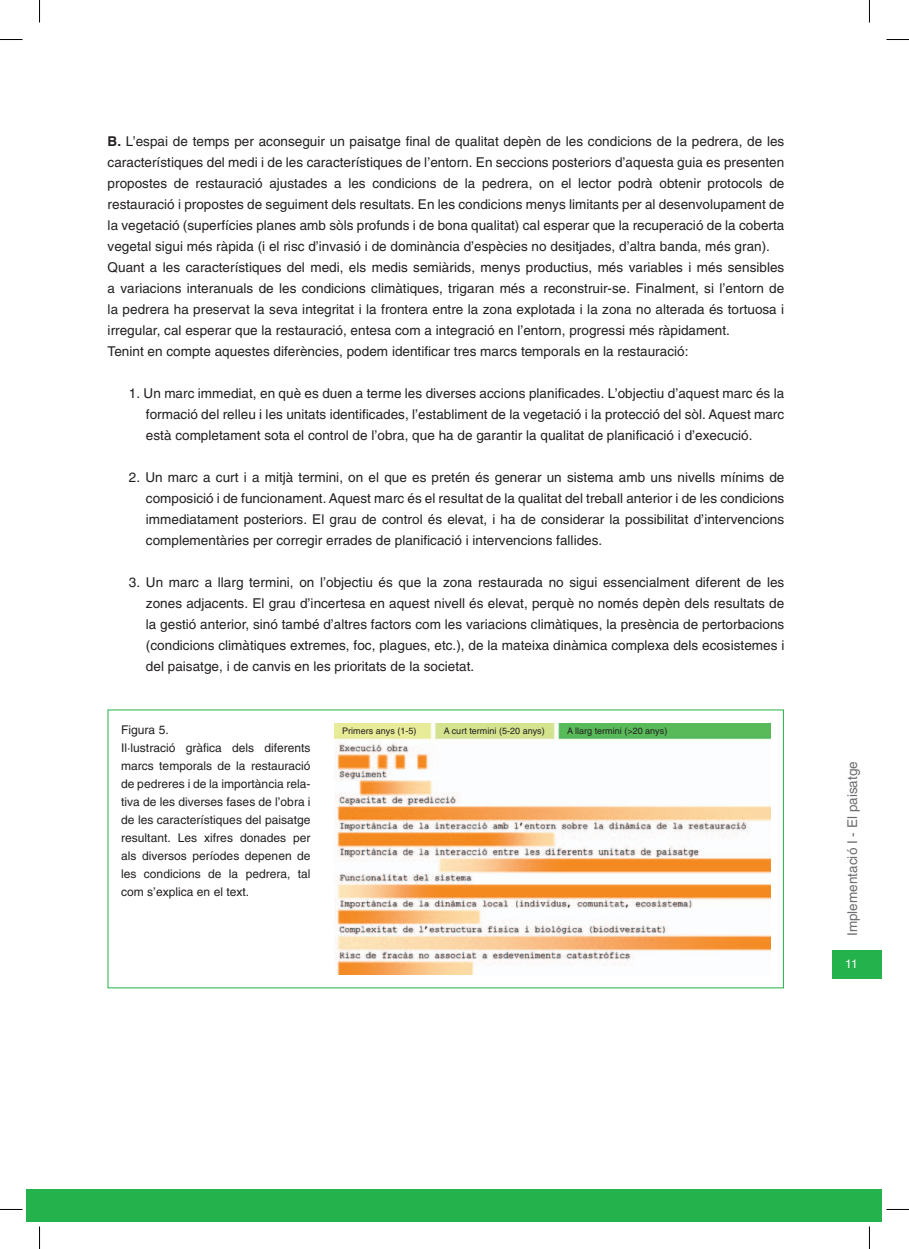
<style>
.page{position:relative;width:909px;height:1249px;background:#fff}
.page>*{position:absolute;margin:0;border:0;box-sizing:border-box;transform-origin:0 0}
.t1{font:13.5px/21px "Helvetica";color:#231f20;text-align:justify}
.t2{font:13.5px "Helvetica";color:#6c6d70}
.t3{font:12px/18px "Helvetica";color:#231f20}
.t4{font:12px "Helvetica";color:#fff}
.t5{font:9px "Helvetica";color:#231f20}
.s1{font-weight:700}
</style>
<div class="page">
<div style="left:27px;top:1188px;width:13px;height:33px;background:#23b24b"></div>
<div style="left:40px;top:1188px;width:841px;height:33px;background:#23b24b"></div>
<div style="left:832px;top:950px;width:49px;height:28px;background:#23b24b"></div>
<img style="left:335px;top:723px;width:435px;height:251px">
<svg style="left:0;top:39px;width:22px;height:1px"></svg>
<svg style="left:886px;top:39px;width:22px;height:1px"></svg>
<svg style="left:0;top:1209px;width:22px;height:1px"></svg>
<svg style="left:886px;top:1209px;width:22px;height:1px"></svg>
<svg style="left:39px;top:0;width:1px;height:22px"></svg>
<svg style="left:39px;top:1226px;width:1px;height:22px"></svg>
<svg style="left:868px;top:0;width:1px;height:22px"></svg>
<svg style="left:868px;top:1227px;width:1px;height:21px"></svg>
<p class="t1" style="left:108px;top:130px;width:678px;text-align:left"><span class="s1">B.</span> L’espai de temps per aconseguir un paisatge final de qualitat depèn de les condicions de la pedrera, de les característiques del medi i de les característiques de l’entorn. En seccions posteriors d’aquesta guia es presenten propostes de restauració ajustades a les condicions de la pedrera, on el lector podrà obtenir protocols de restauració i propostes de seguiment dels resultats. En les condicions menys limitants per al desenvolupament de la vegetació (superfícies planes amb sòls profunds i de bona qualitat) cal esperar que la recuperació de la coberta vegetal sigui més ràpida (i el risc d’invasió i de dominància d’espècies no desitjades, d’altra banda, més gran).<br>Quant a les característiques del medi, els medis semiàrids, menys productius, més variables i més sensibles a variacions interanuals de les condicions climàtiques, trigaran més a reconstruir-se. Finalment, si l’entorn de la pedrera ha preservat la seva integritat i la frontera entre la zona explotada i la zona no alterada és tortuosa i irregular, cal esperar que la restauració, entesa com a integració en l’entorn, progressi més ràpidament.<br>Tenint en compte aquestes diferències, podem identificar tres marcs temporals en la restauració:</p>
<p class="t1" style="left:146px;top:382px;width:639px;text-indent:-17px">1. Un marc immediat, en què es duen a terme les diverses accions planificades. L’objectiu d’aquest marc és la formació del relleu i les unitats identificades, l’establiment de la vegetació i la protecció del sòl. Aquest marc està completament sota el control de l’obra, que ha de garantir la qualitat de planificació i d’execució.</p>
<p class="t1" style="left:146px;top:466px;width:639px;text-indent:-17px">2. Un marc a curt i a mitjà termini, on el que es pretén és generar un sistema amb uns nivells mínims de composició i de funcionament. Aquest marc és el resultat de la qualitat del treball anterior i de les condicions immediatament posteriors. El grau de control és elevat, i ha de considerar la possibilitat d’intervencions complementàries per corregir errades de planificació i intervencions fallides.</p>
<p class="t1" style="left:146px;top:571px;width:639px;text-indent:-17px">3. Un marc a llarg termini, on l’objectiu és que la zona restaurada no sigui essencialment diferent de les zones adjacents. El grau d’incertesa en aquest nivell és elevat, perquè no només depèn dels resultats de la gestió anterior, sinó també d’altres factors com les variacions climàtiques, la presència de pertorbacions (condicions climàtiques extremes, foc, plagues, etc.), de la mateixa dinàmica complexa dels ecosistemes i del paisatge, i de canvis en les prioritats de la societat.</p>
<p class="t3" style="left:121px;top:720px;width:191px">Figura 5.<br>Il·lustració gràfica dels diferents marcs temporals de la restauració de pedreres i de la importància rela&shy;tiva de les diverses fases de l’obra i de les característiques del paisatge resultant. Les xifres donades per als diversos períodes depenen de les condicions de la pedrera, tal com s’explica en el text.</p>
<p class="t5" style="left:342px;top:725px;width:76px">Primers anys (1-5)</p>
<p class="t5" style="left:443px;top:725px;width:102px">A curt termini (5-20 anys)</p>
<p class="t5" style="left:567px;top:725px;width:102px">A llarg termini (&gt;20 anys)</p>
<p class="t2" style="left:844px;top:936px;width:176px;rotate:-90deg">Implementació I - El paisatge</p>
<p class="t4" style="left:844px;top:956px;width:14px">11</p>
</div>
